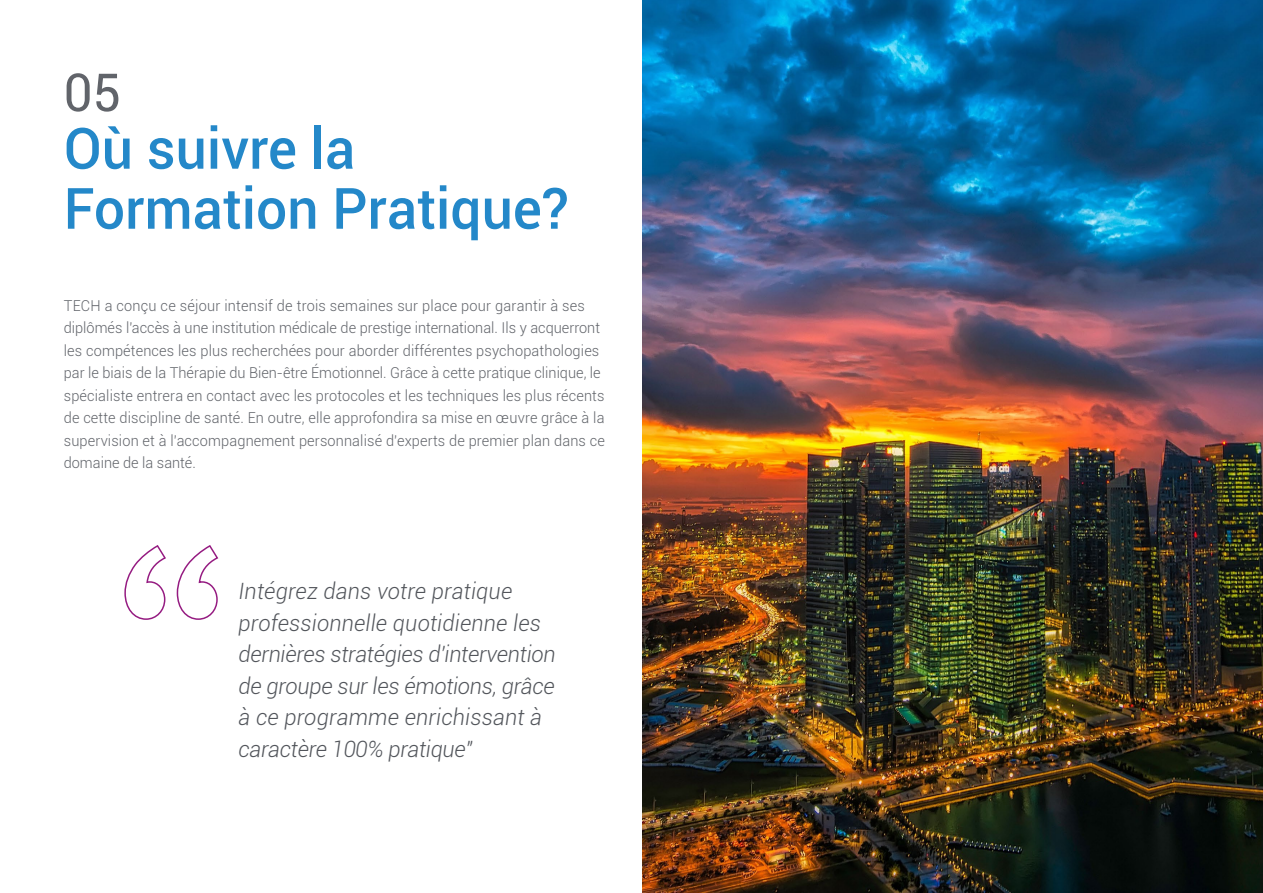
<style>
.page{position:relative;width:1263px;height:893px;background:#fff}
.page>*{position:absolute;margin:0;border:0;box-sizing:border-box;transform-origin:0 0}
.t1{font:500 57px/60px "Roboto";color:#2488c9}
.t2{font:52.5px "Roboto";color:#61646a}
.t3{font:italic 300 22.5px/31.5px "Roboto";color:#52555b}
.t4{font:300 15px/22.5px "Roboto";letter-spacing:.01em;color:#61646a}
</style>
<div class="page">
<svg style="left:124px;top:545px;width:95px;height:75px"></svg>
<img style="left:642px;top:0;width:621px;height:893px">
<h2 class="t2" style="left:64px;top:56px;width:59px">05</h2>
<h1 class="t1" style="left:64px;top:116px;width:506px">Où suivre la<br>Formation Pratique?</h1>
<p class="t4" style="left:64px;top:293px;width:543px">TECH a conçu ce séjour intensif de trois semaines sur place pour garantir à ses diplômés l'accès à une institution médicale de prestige international. Ils y acquerront les compétences les plus recherchées pour aborder différentes psychopathologies par le biais de la Thérapie du Bien-être Émotionnel. Grâce à cette pratique clinique, le spécialiste entrera en contact avec les protocoles et les techniques les plus récents de cette discipline de santé. En outre, elle approfondira sa mise en œuvre grâce à la supervision et à l'accompagnement personnalisé d'experts de premier plan dans ce domaine de la santé.</p>
<h3 class="t3" style="left:239px;top:575px;width:318px">Intégrez dans votre pratique professionnelle quotidienne les dernières stratégies d'intervention de groupe sur les émotions, grâce à ce programme enrichissant à caractère 100% pratique"</h3>
</div>
